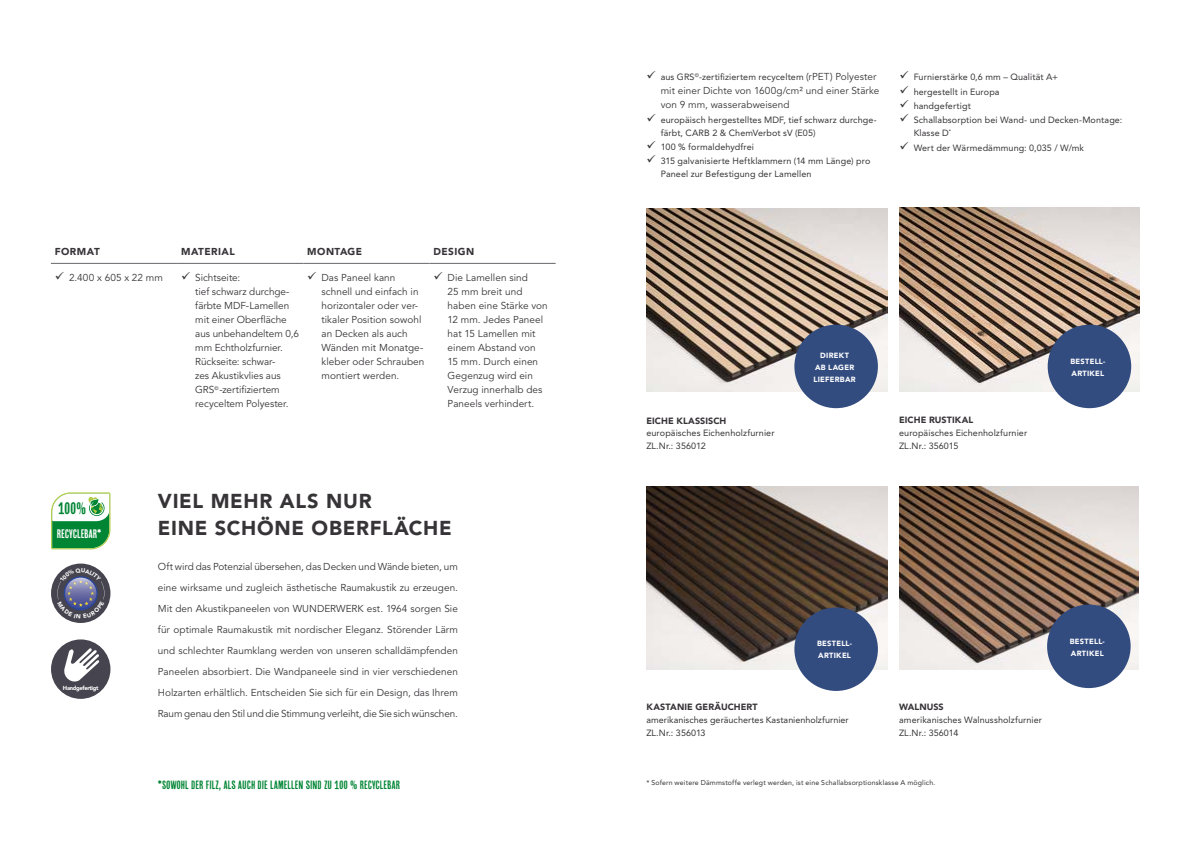
<style>
.page{position:relative;width:1191px;height:842px;background:#fff}
.page>*{position:absolute;margin:0;border:0;box-sizing:border-box;transform-origin:0 0}
.t1{font:900 20px/27px "Avenir LT Pro";letter-spacing:.035em;color:#373437}
.t2{font:16.7px "Cheap Pine Sans";color:#008534}
.t3{font:12.4px "Cheap Pine Sans";letter-spacing:-.02em;color:#fff}
.t4{font:12px "Cheap Pine Sans";color:#008534}
.t5{font:10px/14px "Avenir LT Pro";letter-spacing:.005em;color:#373437}
.t6{font:900 10px "Avenir LT Pro";letter-spacing:.045em;color:#373437}
.t7{font:9px/13px "Avenir LT Pro";letter-spacing:.01em;color:#373437}
.t8{font:900 9px "Avenir LT Pro";letter-spacing:.005em;color:#373437}
.t9{font:900 7.5px/12px "Avenir LT Pro";letter-spacing:.035em;color:#fff}
.t10{font:7px "Avenir LT Pro";letter-spacing:.02em;color:#373437}
.t11{font:900 5.8px "Avenir LT Pro";letter-spacing:-.055em;color:#fff}
.s1{font-size:10px}
</style>
<div class="page">
<img style="left:646px;top:208px;width:241px;height:183px">
<img style="left:899px;top:487px;width:240px;height:183px">
<img style="left:646px;top:487px;width:241px;height:183px">
<img style="left:899px;top:208px;width:240px;height:183px">
<hr style="left:51px;top:263px;width:126px;height:1px;background:#68676c">
<hr style="left:177px;top:263px;width:126px;height:1px;background:#68676c">
<hr style="left:303px;top:263px;width:126px;height:1px;background:#68676c">
<hr style="left:429px;top:263px;width:126px;height:1px;background:#68676c">
<div style="left:794px;top:325px;width:84px;height:83px;background:#334c80;border-radius:50%"></div>
<div style="left:1047px;top:325px;width:84px;height:83px;background:#334c80;border-radius:50%"></div>
<div style="left:1047px;top:605px;width:83px;height:83px;background:#334c80;border-radius:50%"></div>
<div style="left:794px;top:607px;width:84px;height:84px;background:#334c80;border-radius:50%"></div>
<svg style="left:51px;top:492px;width:59px;height:57px"></svg>
<div style="left:51px;top:563px;width:59px;height:60px;background:#46454f;border-radius:50%"></div>
<div style="left:52px;top:640px;width:58px;height:58px;background:#46454f;border-radius:50%"></div>
<div style="left:51px;top:639px;width:59px;height:60px;border:1px solid #46454f;border-radius:50%"></div>
<svg style="left:64px;top:647px;width:36px;height:35px"></svg>
<svg style="left:57px;top:568px;width:47px;height:50px"></svg>
<p class="t6" style="left:55px;top:245px;width:46px">FORMAT</p>
<p class="t6" style="left:181px;top:245px;width:55px">MATERIAL</p>
<p class="t6" style="left:307px;top:245px;width:56px">MONTAGE</p>
<p class="t6" style="left:433px;top:245px;width:42px">DESIGN</p>
<p class="t5" style="left:55px;top:271px;width:110px">✓ 2.400 x 605 x 22 mm</p>
<p class="t5" style="left:195px;top:271px;width:105px;text-indent:-14px">✓ Sichtseite:<br>tief schwarz durchge&shy;färbte MDF-Lamellen mit einer Oberfläche aus unbehandeltem 0,6 mm Echtholzfurnier.<br>Rückseite: schwar-<br>zes Akustikvlies aus<br>GRS<sup>©</sup>-zertifiziertem recyceltem Polyester.</p>
<p class="t5" style="left:321px;top:271px;width:104px;text-indent:-14px">✓ Das Paneel kann schnell und einfach in horizontaler oder ver&shy;tikaler Position sowohl an Decken als auch<br>Wänden mit Monatge&shy;kleber oder Schrauben montiert werden.</p>
<p class="t5" style="left:447px;top:271px;width:102px;text-indent:-14px">✓ Die Lamellen sind<br>25 mm breit und haben eine Stärke von<br>12 mm. Jedes Paneel hat 15 Lamellen mit einem Abstand von<br>15 mm. Durch einen<br>Gegenzug wird ein<br>Verzug innerhalb des<br>Paneels verhindert.</p>
<h2 class="t2" style="left:58px;top:499px;width:29px">100%</h2>
<p class="t3" style="left:57px;top:527px;width:46px">RECYCLEBAR*</p>
<p class="t11" style="left:63px;top:684px;width:37px">Handgefertigt</p>
<h1 class="t1" style="left:158px;top:487px;width:295px">VIEL MEHR ALS NUR<br>EINE SCHÖNE OBERFLÄCHE</h1>
<p class="t5" style="left:158px;top:556px;width:302px;line-height:21px;text-align:justify">Oft wird das Potenzial übersehen, das Decken und Wände bieten, um eine wirksame und zugleich ästhetische Raumakustik zu erzeugen.<br>Mit den Akustikpaneelen von WUNDERWERK est. 1964 sorgen Sie für optimale Raumakustik mit nordischer Eleganz. Störender Lärm und schlechter Raumklang werden von unseren schalldämpfenden Paneelen absorbiert. Die Wandpaneele sind in vier verschiedenen Holzarten erhältlich. Entscheiden Sie sich für ein Design, das Ihrem Raum genau den Stil und die Stimmung verleiht, die Sie sich wünschen.</p>
<p class="t4" style="left:158px;top:778px;width:244px">*SOWOHL DER FILZ, ALS AUCH DIE LAMELLEN SIND ZU 100 % RECYCLEBAR</p>
<p class="t7" style="left:646px;top:70px;width:231px">✓ aus GRS<sup>©</sup>-zertifiziertem recyceltem <span class="s1">(rPET) Polyester</span></p>
<p class="t5" style="left:660px;top:84px;width:220px">mit einer Dichte von 1600g/cm² und einer Stärke von 9 mm, wasserabweisend</p>
<p class="t7" style="left:660px;top:113px;width:218px;text-indent:-14px">✓ europäisch hergestelltes MDF, tief schwarz durchge&shy;färbt, CARB 2 &amp; ChemVerbot sV (E05)</p>
<p class="t7" style="left:646px;top:140px;width:109px">✓ 100 % formaldehydfrei</p>
<p class="t7" style="left:660px;top:155px;width:211px;text-indent:-14px">✓ 315 galvanisierte Heftklammern (14 mm Länge) pro<br>Paneel zur Befestigung der Lamellen</p>
<p class="t7" style="left:899px;top:70px;width:160px">✓ Furnierstärke 0,6 mm – Qualität A+</p>
<p class="t7" style="left:899px;top:85px;width:102px">✓ hergestellt in Europa</p>
<p class="t7" style="left:899px;top:99px;width:73px">✓ handgefertigt</p>
<p class="t7" style="left:913px;top:114px;width:210px;text-indent:-14px">✓ Schallabsorption bei Wand- und Decken-Montage:<br>Klasse D<sup>*</sup></p>
<p class="t7" style="left:899px;top:141px;width:186px">✓ Wert der Wärmedämmung: 0,035 / W/mk</p>
<p class="t8" style="left:646px;top:415px;width:81px">EICHE KLASSISCH</p>
<p class="t7" style="left:646px;top:427px;width:130px">europäisches Eichenholzfurnier<br>ZL.Nr.: 356012</p>
<p class="t9" style="left:813px;top:349px;width:44px;text-align:center">DIREKT<br>AB LAGER<br>LIEFERBAR</p>
<p class="t9" style="left:1070px;top:355px;width:37px">BESTELL-<br>ARTIKEL</p>
<p class="t8" style="left:899px;top:414px;width:76px">EICHE RUSTIKAL</p>
<p class="t7" style="left:899px;top:426px;width:130px">europäisches Eichenholzfurnier<br>ZL.Nr.: 356015</p>
<p class="t9" style="left:817px;top:638px;width:37px">BESTELL-<br>ARTIKEL</p>
<p class="t9" style="left:1069px;top:635px;width:37px">BESTELL-<br>ARTIKEL</p>
<p class="t8" style="left:646px;top:701px;width:113px">KASTANIE GERÄUCHERT</p>
<p class="t7" style="left:646px;top:713px;width:204px">amerikanisches geräuchertes Kastanienholzfurnier<br>ZL.Nr.: 356013</p>
<p class="t8" style="left:899px;top:701px;width:46px">WALNUSS</p>
<p class="t7" style="left:899px;top:713px;width:144px">amerikanisches Walnussholzfurnier<br>ZL.Nr.: 356014</p>
<p class="t10" style="left:646px;top:778px;width:290px">* Sofern weitere Dämmstoffe verlegt werden, ist eine Schallabsorptionsklasse A möglich.</p>
</div>
